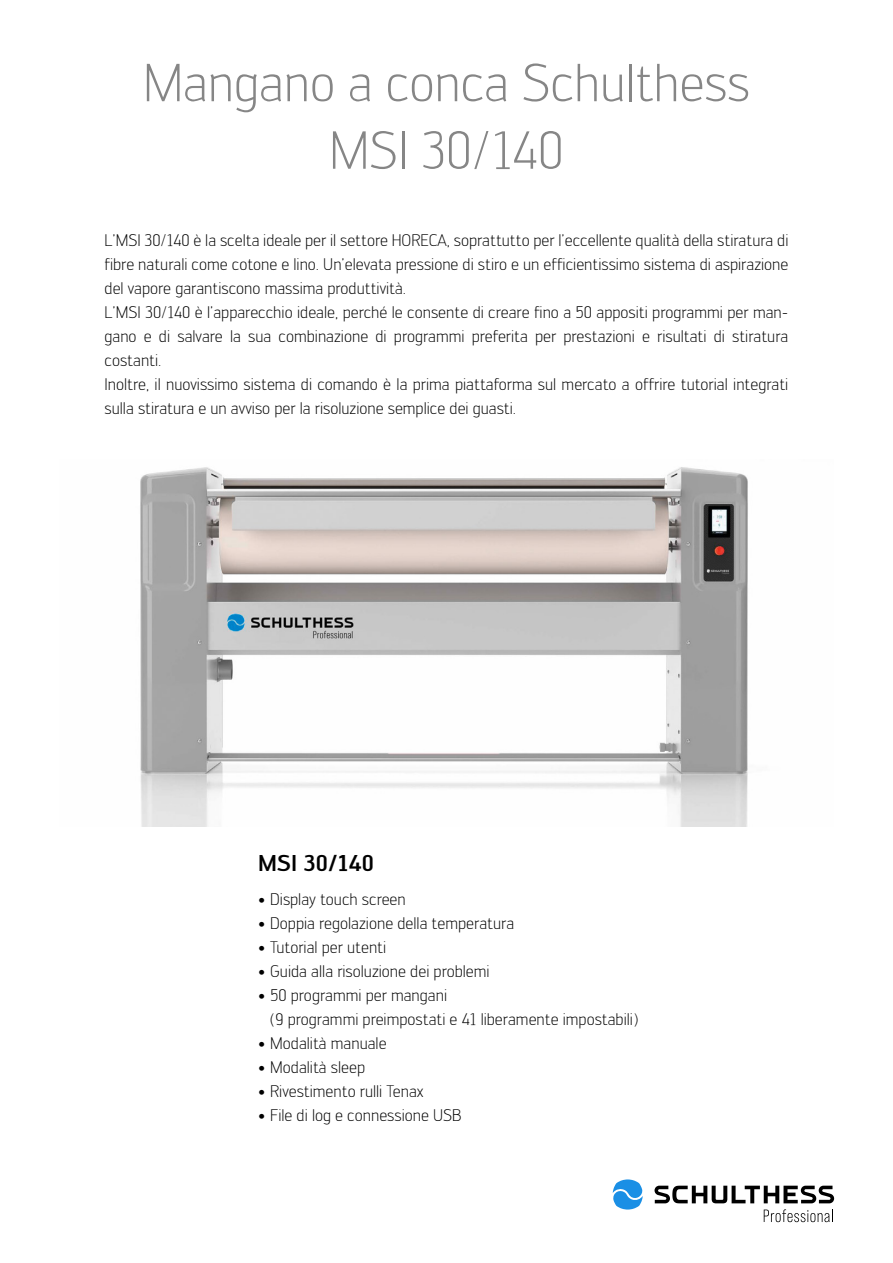
<style>
.page{position:relative;width:893px;height:1263px;background:#fff}
.page>*{position:absolute;margin:0;border:0;box-sizing:border-box;transform-origin:0 0}
.t1{font:300 52.5px/67.5px "Engel";letter-spacing:-.005em;color:#868686;text-align:center}
.t2{font:500 22.5px "Engel";color:#000}
.t3{font:300 16.5px/24px "Engel";color:#000}
</style>
<div class="page">
<svg style="left:764px;top:1209px;width:69px;height:13px"></svg>
<svg style="left:654px;top:1186px;width:180px;height:17px"></svg>
<svg style="left:613px;top:1179px;width:30px;height:30px"></svg>
<img style="left:140px;top:467px;width:608px;height:359px">
<h1 class="t1" style="left:143px;top:54px;width:608px">Mangano a conca Schulthess<br>MSI 30/140</h1>
<p class="t3" style="left:105px;top:230px;width:685px">L’MSI 30/140 è la scelta ideale per il settore HORECA, soprattutto per l’eccellente qualità della stiratura di fibre naturali come cotone e lino. Un’elevata pressione di stiro e un efficientissimo sistema di aspirazione del vapore garantiscono massima produttività.<br>L’MSI 30/140 è l’apparecchio ideale, perché le consente di creare fino a 50 appositi programmi per man&shy;gano e di salvare la sua combinazione di programmi preferita per prestazioni e risultati di stiratura costanti.<br>Inoltre, il nuovissimo sistema di comando è la prima piattaforma sul mercato a offrire tutorial integrati sulla stiratura e un avviso per la risoluzione semplice dei guasti.</p>
<h2 class="t2" style="left:258px;top:855px;width:117px">MSI 30/140</h2>
<p class="t3" style="left:258px;top:889px;width:149px">• Display touch screen</p>
<p class="t3" style="left:258px;top:913px;width:257px">• Doppia regolazione della temperatura</p>
<p class="t3" style="left:258px;top:937px;width:129px">• Tutorial per utenti</p>
<p class="t3" style="left:258px;top:961px;width:233px">• Guida alla risoluzione dei problemi</p>
<p class="t3" style="left:270px;top:985px;width:370px;text-indent:-12px">• 50 programmi per mangani<br>(9 programmi preimpostati e 41 liberamente impostabili)</p>
<p class="t3" style="left:258px;top:1033px;width:130px">• Modalità manuale</p>
<p class="t3" style="left:258px;top:1057px;width:108px">• Modalità sleep</p>
<p class="t3" style="left:258px;top:1081px;width:167px">• Rivestimento rulli Tenax</p>
<p class="t3" style="left:258px;top:1105px;width:205px">• File di log e connessione USB</p>
</div>
